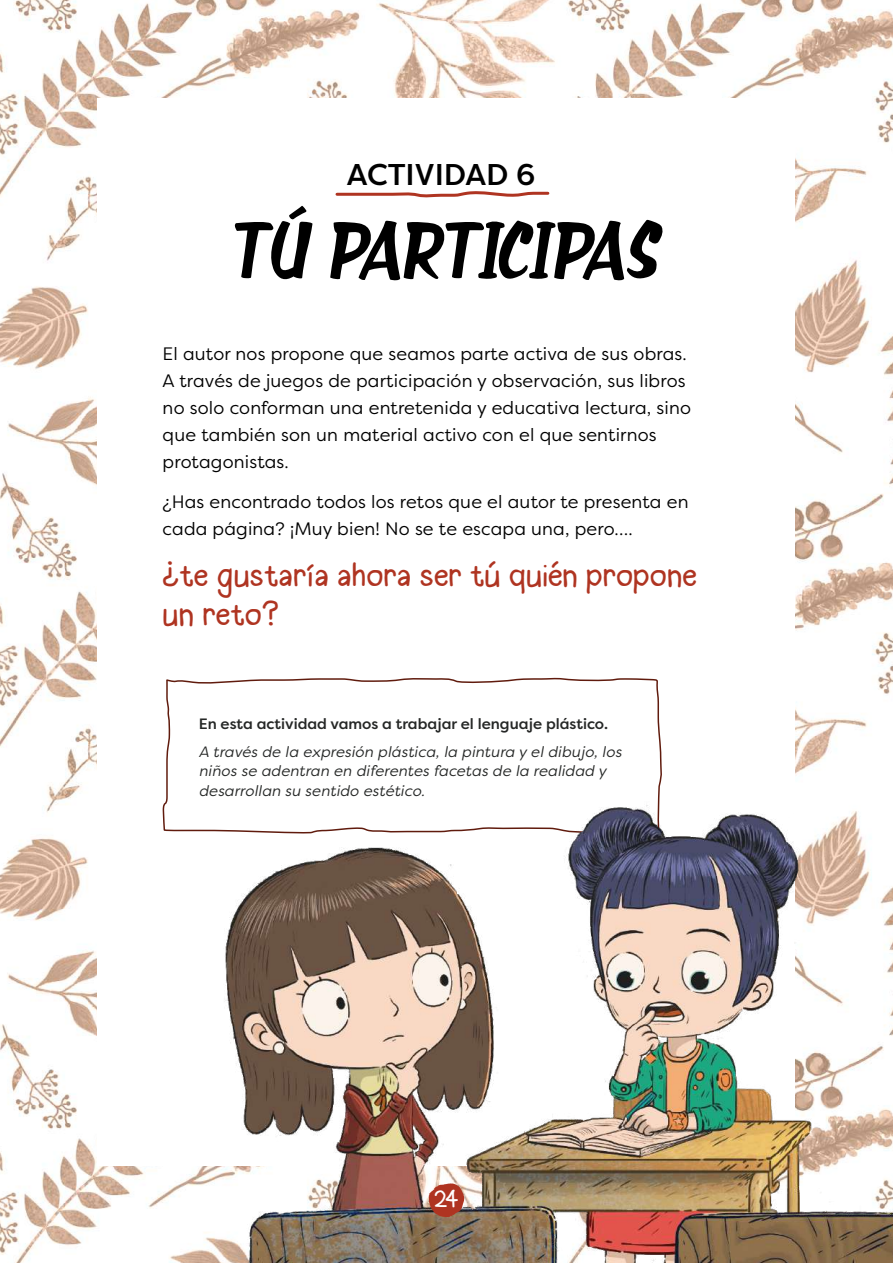
<style>
.page{position:relative;width:893px;height:1263px;background:#fff}
.page>*{position:absolute;margin:0;border:0;box-sizing:border-box;transform-origin:0 0}
.t1{font:60px "Silver Age Queens";letter-spacing:-.02em;color:#000}
.t2{font:33px/39px "Halogen";color:#af3421}
.t3{font:500 30px "Filson Pro";color:#000}
.t4{font:24px "Halogen";color:#fff}
.t5{font:18px/27px "Filson Pro";letter-spacing:.01em;color:#000}
.t6{font:italic 15px/19.5px "Filson Pro";letter-spacing:.01em;color:#252726}
.t7{font:500 15px "Filson Pro";color:#252726}
</style>
<div class="page">
<img style="left:0;top:0;width:893px;height:1263px">
<div style="left:98px;top:98px;width:697px;height:1067px;background:#fff"></div>
<svg style="left:335px;top:191px;width:215px;height:7px"></svg>
<svg style="left:162px;top:677px;width:500px;height:155px"></svg>
<img style="left:212px;top:750px;width:681px;height:513px">
<svg style="left:429px;top:1183px;width:35px;height:34px"></svg>
<h3 class="t3" style="left:347px;top:154px;width:190px">ACTIVIDAD 6</h3>
<h1 class="t1" style="left:226px;top:204px;width:431px">TÚ PARTICIPAS</h1>
<p class="t5" style="left:163px;top:339px;width:530px">El autor nos propone que seamos parte activa de sus obras.<br>A través de juegos de participación y observación, sus libros no solo conforman una entretenida y educativa lectura, sino que también son un material activo con el que sentirnos protagonistas.</p>
<p class="t5" style="left:163px;top:487px;width:527px">¿Has encontrado todos los retos que el autor te presenta en cada página? ¡Muy bien! No se te escapa una, pero….</p>
<h2 class="t2" style="left:163px;top:557px;width:536px">¿te gustaría ahora ser tú quién propone un reto?</h2>
<p class="t7" style="left:199px;top:713px;width:411px">En esta actividad vamos a trabajar el lenguaje plástico.</p>
<p class="t6" style="left:199px;top:741px;width:424px">A través de la expresión plástica, la pintura y el dibujo, los niños se adentran en diferentes facetas de la realidad y desarrollan su sentido estético.</p>
<h3 class="t4" style="left:434px;top:1184px;width:27px">24</h3>
</div>
